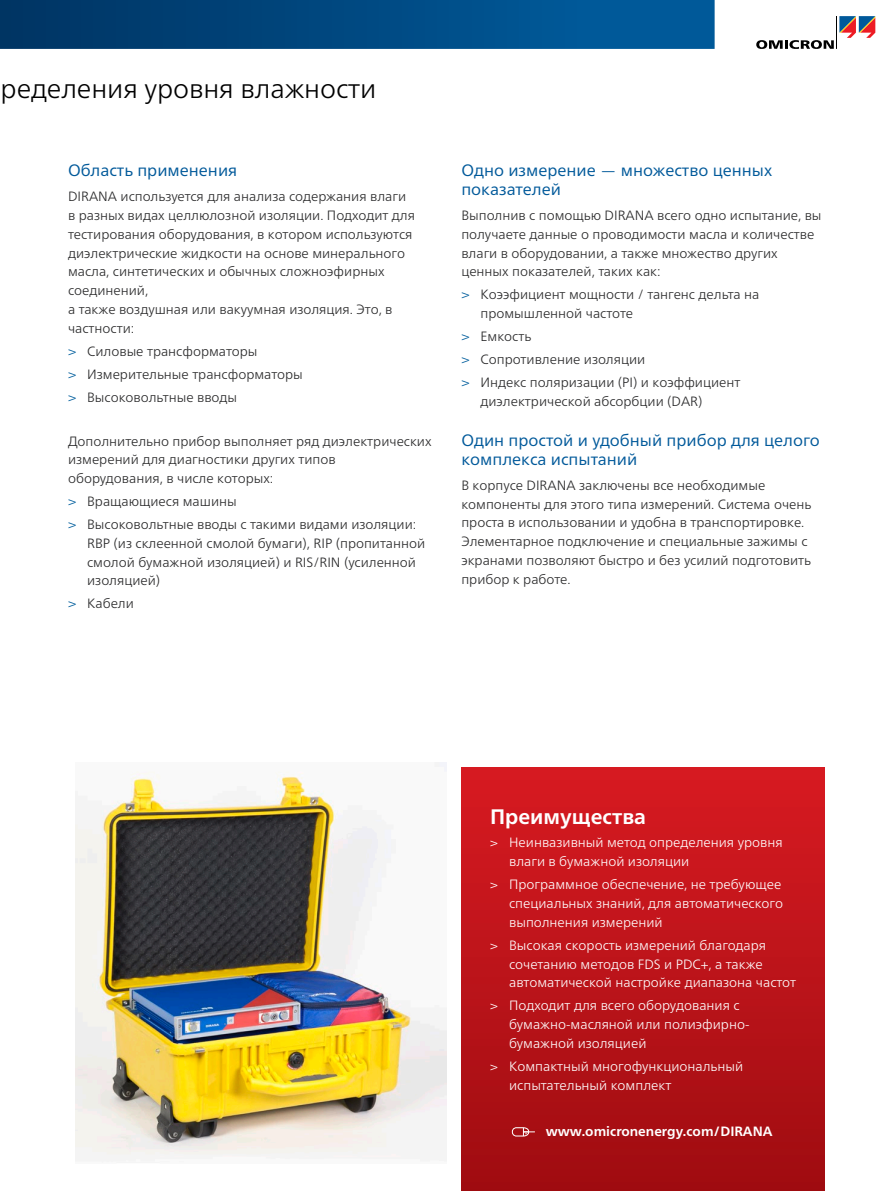
<style>
.page{position:relative;width:893px;height:1191px;background:#fff}
.page>*{position:absolute;margin:0;border:0;box-sizing:border-box;transform-origin:0 0}
.t1{font:300 27px "Frutiger Neue LTW1 G";letter-spacing:-.005em;color:#000}
.t2{font:700 21px "Frutiger Neue LTW1 G";color:#fff}
.Content_-_Headline_1{font:16.5px/18.8px "Frutiger Neue LTW1 G";color:#00599a}
.Content_-_Normal{font:300 13.5px/18.8px "Frutiger Neue LTW1 G";color:#282829}
.t3{font:300 13.5px/18.8px "Frutiger Neue LTW1 G";color:#fff}
._04_Fließtext{font:700 13.5px "Frutiger Neue LTW1 G";color:#fff}
.s1{font-size:14.25px;color:#005e9d}
</style>
<div class="page">
<svg style="left:756px;top:16px;width:119px;height:33px"></svg>
<svg style="left:0;top:0;width:714px;height:49px;background:#004981"></svg>
<div style="left:461px;top:767px;width:364px;height:424px;background:linear-gradient(to bottom,#d81a22,#9f0c11)"></div>
<svg style="left:512px;top:1127px;width:23px;height:9px"></svg>
<img style="left:75px;top:762px;width:371px;height:400px">
<h1 class="t1" style="left:1px;top:72px;width:377px">ределения уровня влажности</h1>
<p class="Content_-_Headline_1" style="left:68px;top:161px;width:171px">Область применения</p>
<p class="Content_-_Normal" style="left:68px;top:187px;width:348px">DIRANA используется для анализа содержания влаги в разных видах целлюлозной изоляции. Подходит для тестирования оборудования, в котором используются диэлектрические жидкости на основе минерального масла, синтетических и обычных сложноэфирных соединений,<br>а также воздушная или вакуумная изоляция. Это, в частности:</p>
<p class="Content_-_Normal" style="left:68px;top:341px;width:191px"><span class="s1">&gt;</span> Силовые трансформаторы</p>
<p class="Content_-_Normal" style="left:68px;top:364px;width:236px"><span class="s1">&gt;</span> Измерительные трансформаторы</p>
<p class="Content_-_Normal" style="left:68px;top:387px;width:171px"><span class="s1">&gt;</span> Высоковольтные вводы</p>
<p class="Content_-_Normal" style="left:68px;top:431px;width:365px">Дополнительно прибор выполняет ряд диэлектрических измерений для диагностики других типов оборудования, в числе которых:</p>
<p class="Content_-_Normal" style="left:68px;top:492px;width:170px"><span class="s1">&gt;</span> Вращающиеся машины</p>
<p class="Content_-_Normal" style="left:87px;top:515px;width:339px;text-indent:-19px"><span class="s1">&gt;</span> Высоковольтные вводы с такими видами изоляции:<br>RBP (из склеенной смолой бумаги), RIP (пропитанной смолой бумажной изоляцией) и RIS/RIN (усиленной изоляцией)</p>
<p class="Content_-_Normal" style="left:68px;top:594px;width:67px"><span class="s1">&gt;</span> Кабели</p>
<p class="Content_-_Headline_1" style="left:461px;top:161px;width:312px">Одно измерение — множество ценных показателей</p>
<p class="Content_-_Normal" style="left:461px;top:206px;width:362px">Выполнив с помощью DIRANA всего одно испытание, вы получаете данные о проводимости масла и количестве влаги в оборудовании, а также множество других ценных показателей, таких как:</p>
<p class="Content_-_Normal" style="left:480px;top:285px;width:280px;text-indent:-19px"><span class="s1">&gt;</span> Коээфициент мощности / тангенс дельта на промышленной частоте</p>
<p class="Content_-_Normal" style="left:461px;top:327px;width:71px"><span class="s1">&gt;</span> Емкость</p>
<p class="Content_-_Normal" style="left:461px;top:350px;width:185px"><span class="s1">&gt;</span> Сопротивление изоляции</p>
<p class="Content_-_Normal" style="left:480px;top:373px;width:261px;text-indent:-19px"><span class="s1">&gt;</span> Индекс поляризации (PI) и коэффициент диэлектрической абсорбции (DAR)</p>
<p class="Content_-_Headline_1" style="left:461px;top:431px;width:360px">Один простой и удобный прибор для целого комплекса испытаний</p>
<p class="Content_-_Normal" style="left:461px;top:476px;width:351px">В корпусе DIRANA заключены все необходимые компоненты для этого типа измерений. Система очень проста в использовании и удобна в транспортировке.<br>Элементарное подключение и специальные зажимы с экранами позволяют быстро и без усилий подготовить прибор к работе.</p>
<p class="t2" style="left:490px;top:804px;width:157px">Преимущества</p>
<p class="t3" style="left:509px;top:833px;width:275px;text-indent:-19px">&gt; Неинвазивный метод определения уровня влаги в бумажной изоляции</p>
<p class="t3" style="left:509px;top:875px;width:275px;text-indent:-19px">&gt; Программное обеспечение, не требующее специальных знаний, для автоматического выполнения измерений</p>
<p class="t3" style="left:509px;top:935px;width:288px;text-indent:-19px">&gt; Высокая скорость измерений благодаря сочетанию методов FDS и PDC+, а также автоматической настройке диапазона частот</p>
<p class="t3" style="left:509px;top:996px;width:242px;text-indent:-19px">&gt; Подходит для всего оборудования с бумажно-масляной или полиэфирно&shy;бумажной изоляцией</p>
<p class="t3" style="left:509px;top:1056px;width:236px;text-indent:-19px">&gt; Компактный многофункциональный испытательный комплект</p>
<p class="_04_Fließtext" style="left:546px;top:1122px;width:228px">www.omicronenergy.com/DIRANA</p>
</div>
